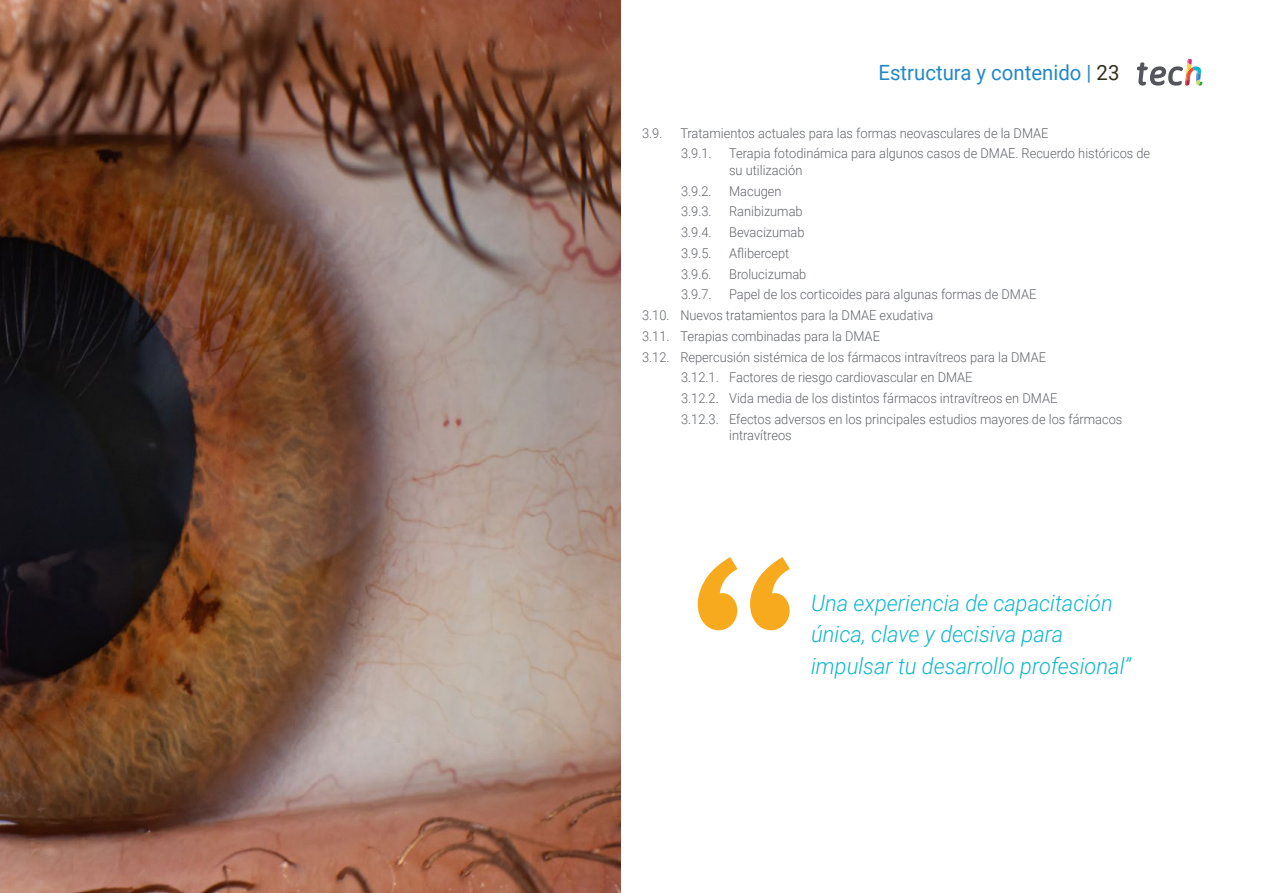
<style>
.page{position:relative;width:1263px;height:893px;background:#fff}
.page>*{position:absolute;margin:0;border:0;box-sizing:border-box;transform-origin:0 0}
.t1{font:italic 300 22.5px/31.5px "Roboto";color:#0fb6cf}
.t2{font:21px "Roboto";color:#2488c9}
.t3{font:300 13.5px/20.7px "Roboto";color:#61646a;scale:.95 1}
.s1{color:#312e20}
</style>
<div class="page">
<img style="left:0;top:0;width:621px;height:893px">
<svg style="left:698px;top:557px;width:92px;height:73px"></svg>
<svg style="left:1137px;top:59px;width:65px;height:27px"></svg>
<h2 class="t2" style="left:878px;top:57px;width:242px">Estructura y contenido | <span class="s1">23</span></h2>
<p class="t3" style="left:642px;top:122px;width:23px">3.9.</p>
<p class="t3" style="left:680px;top:122px;width:389px">Tratamientos actuales para las formas neovasculares de la DMAE<br>3.9.1.</p>
<p class="t3" style="left:729px;top:145px;width:445px;line-height:16.5px">Terapia fotodinámica para algunos casos de DMAE. Recuerdo históricos de su utilización</p>
<p class="t3" style="left:681px;top:180px;width:34px">3.9.2.</p>
<p class="t3" style="left:729px;top:180px;width:57px">Macugen</p>
<p class="t3" style="left:681px;top:201px;width:34px">3.9.3.</p>
<p class="t3" style="left:729px;top:201px;width:79px">Ranibizumab</p>
<p class="t3" style="left:681px;top:222px;width:34px">3.9.4.</p>
<p class="t3" style="left:729px;top:222px;width:81px">Bevacizumab</p>
<p class="t3" style="left:681px;top:242px;width:34px">3.9.5.</p>
<p class="t3" style="left:729px;top:242px;width:65px">Aflibercept</p>
<p class="t3" style="left:681px;top:263px;width:34px">3.9.6.</p>
<p class="t3" style="left:729px;top:263px;width:83px">Brolucizumab</p>
<p class="t3" style="left:681px;top:284px;width:34px">3.9.7.</p>
<p class="t3" style="left:729px;top:284px;width:325px">Papel de los corticoides para algunas formas de DMAE</p>
<p class="t3" style="left:642px;top:305px;width:308px">3.10. Nuevos tratamientos para la DMAE exudativa</p>
<p class="t3" style="left:642px;top:325px;width:252px">3.11. Terapias combinadas para la DMAE</p>
<p class="t3" style="left:642px;top:346px;width:427px">3.12. Repercusión sistémica de los fármacos intravítreos para la DMAE</p>
<p class="t3" style="left:681px;top:367px;width:308px">3.12.1. Factores de riesgo cardiovascular en DMAE</p>
<p class="t3" style="left:681px;top:388px;width:397px">3.12.2. Vida media de los distintos fármacos intravítreos en DMAE</p>
<p class="t3" style="left:681px;top:408px;width:466px">3.12.3. Efectos adversos en los principales estudios mayores de los fármacos</p>
<p class="t3" style="left:729px;top:425px;width:67px">intravítreos</p>
<h1 class="t1" style="left:811px;top:586px;width:321px">Una experiencia de capacitación única, clave y decisiva para impulsar tu desarrollo profesional”</h1>
</div>
